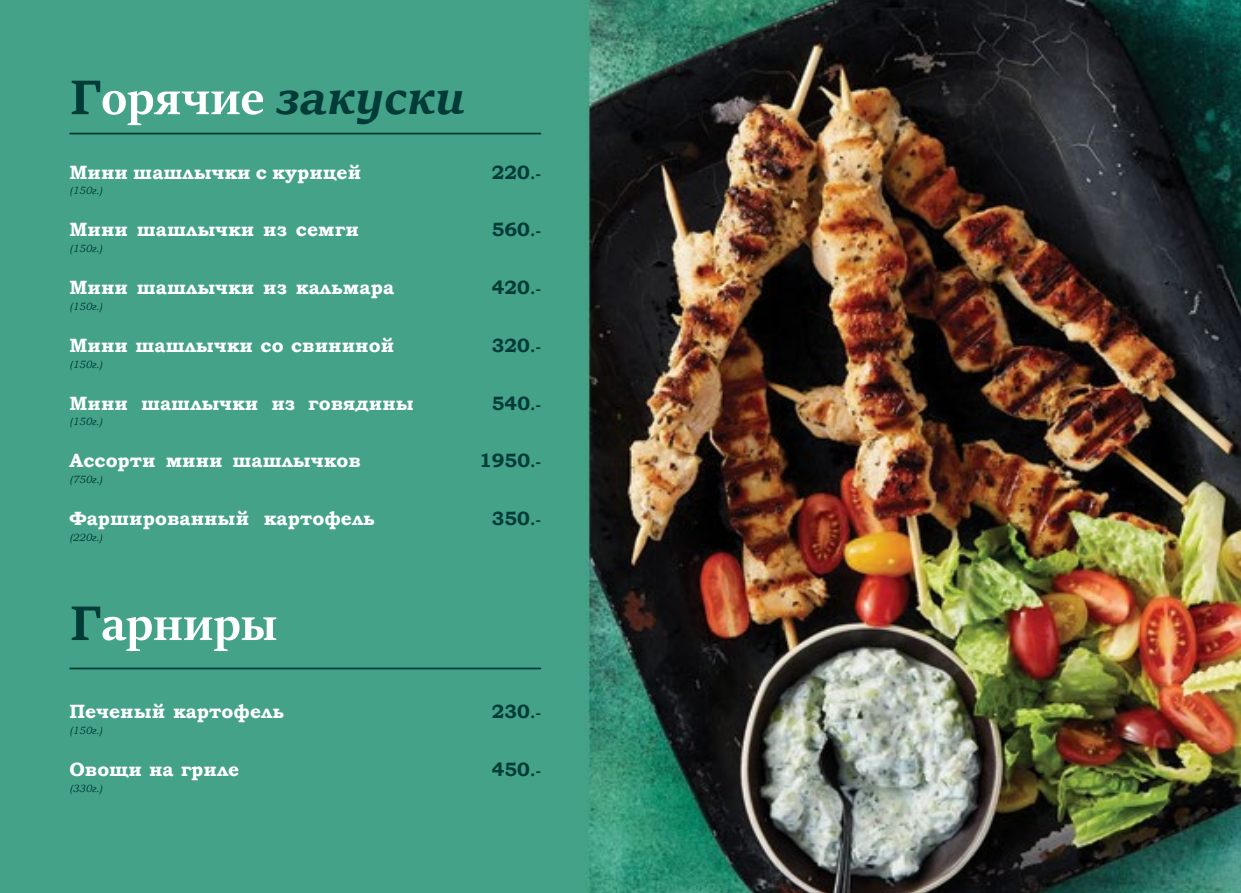
<style>
.page{position:relative;width:1241px;height:893px;background:#fff}
.page>*{position:absolute;margin:0;border:0;box-sizing:border-box;transform-origin:0 0}
.t1{font:700 52.5px "Sitka Banner";color:#fff}
.t2{font:italic 700 47.25px "Sitka Text";color:#003b37}
.t3{font:700 19.25px "Bookman Old Style";color:#fff}
.t4{font:700 19.25px "Bookman Old Style";color:#003b37}
.t5{font:italic 10.5px "Bookman Old Style";color:#003b37}
.s1{font-style:normal;font-size:52.5px}
.s2{font-family:"Sitka Banner";font-style:normal;font-size:52.5px;color:#fff}
.s3{font-size:15.75px}
.s4{font-family:"Sitka Text";color:#003b37}
</style>
<div class="page">
<img style="left:0;top:0;width:1240px;height:893px">
<hr style="left:69px;top:133px;width:472px;height:1px;background:#003b37">
<hr style="left:69px;top:668px;width:472px;height:1px;background:#003b37">
<h2 class="t2" style="left:69px;top:61px;width:396px"><span class="s1">Г</span><span class="s2">орячие</span> закуски</h2>
<p class="t3" style="left:69px;top:158px;width:293px">Мини шашлычки с курицей</p>
<p class="t4" style="left:492px;top:158px;width:51px">220<span class="s3">.-</span></p>
<p class="t5" style="left:69px;top:184px;width:34px">(150г.)</p>
<p class="t3" style="left:69px;top:216px;width:291px">Мини шашлычки из семги</p>
<p class="t4" style="left:492px;top:216px;width:51px">560<span class="s3">.-</span></p>
<p class="t5" style="left:69px;top:241px;width:34px">(150г.)</p>
<p class="t3" style="left:69px;top:274px;width:326px">Мини шашлычки из кальмара</p>
<p class="t4" style="left:492px;top:274px;width:51px">420<span class="s3">.-</span></p>
<p class="t5" style="left:69px;top:299px;width:34px">(150г.)</p>
<p class="t3" style="left:69px;top:331px;width:326px">Мини шашлычки со свининой</p>
<p class="t4" style="left:492px;top:331px;width:51px">320<span class="s3">.-</span></p>
<p class="t5" style="left:69px;top:357px;width:34px">(150г.)</p>
<p class="t3" style="left:69px;top:389px;width:346px">Мини шашлычки из говядины</p>
<p class="t4" style="left:492px;top:389px;width:51px">540<span class="s3">.-</span></p>
<p class="t5" style="left:69px;top:415px;width:34px">(150г.)</p>
<p class="t3" style="left:69px;top:447px;width:293px">Ассорти мини шашлычков</p>
<p class="t4" style="left:479px;top:447px;width:63px">1950<span class="s3">.-</span></p>
<p class="t5" style="left:69px;top:472px;width:34px">(750г.)</p>
<p class="t3" style="left:69px;top:505px;width:307px">Фаршированный картофель</p>
<p class="t4" style="left:492px;top:505px;width:51px">350<span class="s3">.-</span></p>
<p class="t5" style="left:69px;top:530px;width:34px">(220г.)</p>
<h1 class="t1" style="left:69px;top:586px;width:209px"><span class="s4">Г</span>арниры</h1>
<p class="t3" style="left:69px;top:697px;width:216px">Печеный картофель</p>
<p class="t4" style="left:492px;top:697px;width:51px">230<span class="s3">.-</span></p>
<p class="t5" style="left:69px;top:723px;width:34px">(150г.)</p>
<p class="t3" style="left:69px;top:755px;width:171px">Овощи на гриле</p>
<p class="t4" style="left:492px;top:755px;width:51px">450<span class="s3">.-</span></p>
<p class="t5" style="left:69px;top:781px;width:34px">(330г.)</p>
</div>
